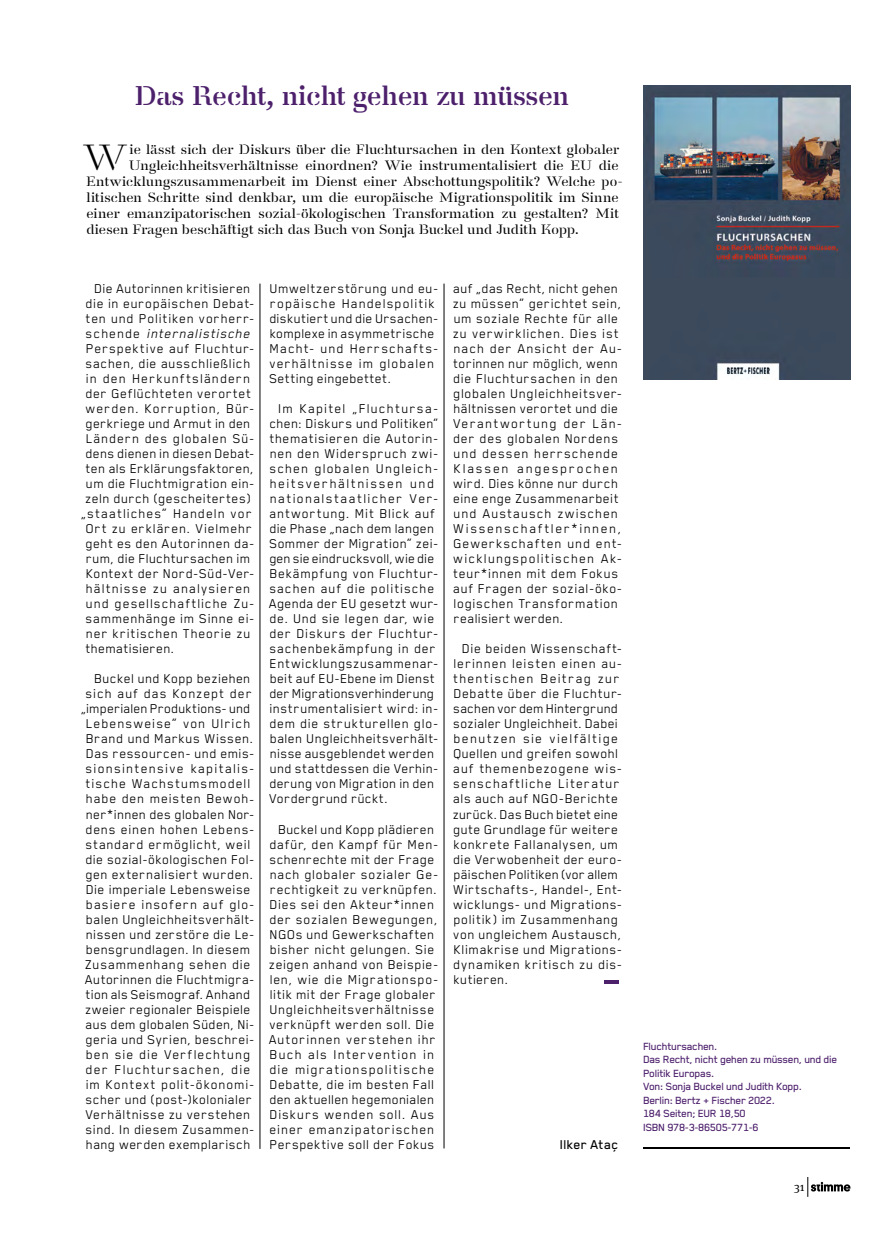
<style>
.page{position:relative;width:893px;height:1234px;background:#fff}
.page>*{position:absolute;margin:0;border:0;box-sizing:border-box;transform-origin:0 0}
.t1{font:36.15px "A Danmark";color:#000}
.t2{font:700 27px "A Danmark";letter-spacing:-.01em;color:#4d206c}
.t3{font:14.7px/15px "Blender Pro";letter-spacing:.04em;color:#000}
.t4{font:14.7px "Blender Pro";letter-spacing:.02em;color:#000}
.t5{font:14.7px "Blender Pro";letter-spacing:.065em;color:#000}
.t6{font:14.7px "Blender Pro";letter-spacing:.06em;color:#000}
.t7{font:14.7px "Blender Pro";letter-spacing:.015em;color:#000}
.t8{font:italic 14.7px "Blender Pro";letter-spacing:.06em;color:#000}
.t9{font:14.7px "Blender Pro";letter-spacing:.07em;color:#000}
.t10{font:500 14.7px "Blender Pro";letter-spacing:.01em;color:#000}
.t11{font:500 13.5px "A Danmark";letter-spacing:.015em;color:#000}
.t12{font:500 12px/13.5px "Blender Pro";letter-spacing:-.025em;color:#4d206c}
.t13{font:12px "Meta Serif Pro";color:#000}
.s1{font-style:normal}
</style>
<div class="page">
<svg style="left:807px;top:1177px;width:43px;height:19px"></svg>
<hr style="left:260px;top:283px;width:1px;height:865px;background:#000">
<hr style="left:444px;top:283px;width:1px;height:865px;background:#000">
<svg style="left:605px;top:980px;width:14px;height:3px"></svg>
<hr style="left:643px;top:1146px;width:207px;height:2px;background:#000">
<img style="left:643px;top:85px;width:207px;height:294px">
<h2 class="t2" style="left:135px;top:80px;width:436px">Das Recht, nicht gehen zu müssen</h2>
<h1 class="t1" style="left:83px;top:137px;width:46px">W</h1>
<p class="t11" style="left:130px;top:142px;width:491px">ie lässt sich der Diskurs über die Fluchtursachen in den Kontext globaler</p>
<p class="t11" style="left:129px;top:157px;width:491px">Ungleichheitsverhältnisse einordnen? Wie instrumentalisiert die EU die</p>
<p class="t11" style="left:86px;top:173px;width:538px">Entwicklungszusammenarbeit im Dienst einer Abschottungspolitik? Welche po-</p>
<p class="t11" style="left:87px;top:189px;width:533px">litischen Schritte sind denkbar, um die europäische Migrationspolitik im Sinne</p>
<p class="t11" style="left:86px;top:205px;width:534px">einer emanzipatorischen sozial-ökologischen Transformation zu gestalten? Mit</p>
<p class="t11" style="left:86px;top:221px;width:494px">diesen Fragen beschäftigt sich das Buch von Sonja Buckel und Judith Kopp.</p>
<p class="t4" style="left:95px;top:280px;width:158px">Die Autorinnen kritisieren</p>
<p class="t3" style="left:86px;top:295px;width:171px">die in europäischen Debat-</p>
<p class="t3" style="left:86px;top:310px;width:171px">ten und Politiken vorherr-</p>
<p class="t8" style="left:86px;top:325px;width:166px"><span class="s1">schende</span> internalistische</p>
<p class="t6" style="left:86px;top:340px;width:170px">Perspektive auf Fluchtur-</p>
<p class="t3" style="left:86px;top:355px;width:166px">sachen, die ausschließlich</p>
<p class="t5" style="left:86px;top:370px;width:166px">in den Herkunftsländern</p>
<p class="t3" style="left:86px;top:385px;width:167px">der Geflüchteten verortet</p>
<p class="t6" style="left:86px;top:400px;width:170px">werden. Korruption, Bür-</p>
<p class="t4" style="left:86px;top:415px;width:166px">gerkriege und Armut in den</p>
<p class="t3" style="left:86px;top:430px;width:170px">Ländern des globalen Sü-</p>
<p class="t7" style="left:86px;top:445px;width:171px">dens dienen in diesen Debat-</p>
<p class="t3" style="left:86px;top:460px;width:169px">ten als Erklärungsfaktoren,</p>
<p class="t3" style="left:86px;top:475px;width:170px">um die Fluchtmigration ein-</p>
<p class="t3" style="left:85px;top:490px;width:167px">zeln durch (gescheitertes)</p>
<p class="t5" style="left:81px;top:505px;width:172px">„staatliches“ Handeln vor</p>
<p class="t3" style="left:86px;top:520px;width:168px">Ort zu erklären. Vielmehr</p>
<p class="t3" style="left:86px;top:535px;width:171px">geht es den Autorinnen da-</p>
<p class="t4" style="left:86px;top:550px;width:166px">rum, die Fluchtursachen im</p>
<p class="t3" style="left:86px;top:565px;width:170px">Kontext der Nord-Süd-Ver-</p>
<p class="t9" style="left:86px;top:580px;width:166px">hältnisse zu analysieren</p>
<p class="t5" style="left:86px;top:595px;width:170px">und gesellschaftliche Zu-</p>
<p class="t3" style="left:86px;top:610px;width:170px">sammenhänge im Sinne ei-</p>
<p class="t3" style="left:86px;top:625px;width:166px">ner kritischen Theorie zu</p>
<p class="t4" style="left:86px;top:640px;width:90px">thematisieren.</p>
<p class="t3" style="left:81px;top:670px;width:175px;text-align:right">Buckel und Kopp beziehen sich auf das Konzept der „imperialen Produktions- und<br>Lebensweise“ von Ulrich<br>Brand und Markus Wissen.<br>Das ressourcen- und emis&shy;sionsintensive kapitalis&shy;tische Wachstumsmodell habe den meisten Bewoh&shy;ner*innen des globalen Nor&shy;dens einen hohen Lebens&shy;standard ermöglicht, weil die sozial-ökologischen Fol&shy;gen externalisiert wurden.<br>Die imperiale Lebensweise basiere insofern auf glo&shy;balen Ungleichheitsverhält&shy;nissen und zerstöre die Le&shy;bensgrundlagen. In diesem<br>Zusammenhang sehen die<br>Autorinnen die Fluchtmigra&shy;tion als Seismograf. Anhand zweier regionaler Beispiele aus dem globalen Süden, Ni&shy;geria und Syrien, beschrei&shy;ben sie die Verflechtung der Fluchtursachen, die im Kontext polit-ökonomi&shy;scher und (post-)kolonialer<br>Verhältnisse zu verstehen sind. In diesem Zusammen&shy;hang werden exemplarisch</p>
<p class="t3" style="left:269px;top:280px;width:171px">Umweltzerstörung und eu&shy;ropäische Handelspolitik diskutiert und die Ursachen&shy;komplexe in asymmetrische<br>Macht- und Herrschafts&shy;verhältnisse im globalen<br>Setting eingebettet.</p>
<p class="t3" style="left:269px;top:400px;width:171px;text-indent:9px">Im Kapitel „Fluchtursa&shy;chen: Diskurs und Politiken“ thematisieren die Autorin&shy;nen den Widerspruch zwi&shy;schen globalen Ungleich&shy;heitsverhältnissen und nationalstaatlicher Ver&shy;antwortung. Mit Blick auf die Phase „nach dem langen<br>Sommer der Migration“ zei&shy;gen sie eindrucksvoll, wie die<br>Bekämpfung von Fluchtur&shy;sachen auf die politische<br>Agenda der EU gesetzt wur&shy;de. Und sie legen dar, wie der Diskurs der Fluchtur&shy;sachenbekämpfung in der<br>Entwicklungszusammenar&shy;beit auf EU-Ebene im Dienst der Migrationsverhinderung instrumentalisiert wird: in&shy;dem die strukturellen glo&shy;balen Ungleichheitsverhält&shy;nisse ausgeblendet werden und stattdessen die Verhin&shy;derung von Migration in den<br>Vordergrund rückt.</p>
<p class="t3" style="left:269px;top:820px;width:171px;text-align:center">Buckel und Kopp plädieren dafür, den Kampf für Men&shy;schenrechte mit der Frage nach globaler sozialer Ge&shy;rechtigkeit zu verknüpfen.<br>Dies sei den Akteur*innen der sozialen Bewegungen,<br>NGOs und Gewerkschaften bisher nicht gelungen. Sie zeigen anhand von Beispie&shy;len, wie die Migrationspo&shy;litik mit der Frage globaler<br>Ungleichheitsverhältnisse verknüpft werden soll. Die<br>Autorinnen verstehen ihr<br>Buch als Intervention in die migrationspolitische<br>Debatte, die im besten Fall den aktuellen hegemonialen<br>Diskurs wenden soll. Aus einer emanzipatorischen<br>Perspektive soll der Fokus</p>
<p class="t3" style="left:453px;top:280px;width:171px">auf „das Recht, nicht gehen zu müssen“ gerichtet sein, um soziale Rechte für alle zu verwirklichen. Dies ist nach der Ansicht der Au&shy;torinnen nur möglich, wenn die Fluchtursachen in den globalen Ungleichheitsver&shy;hältnissen verortet und die<br>Verantwortung der Län&shy;der des globalen Nordens und dessen herrschende<br>Klassen angesprochen wird. Dies könne nur durch eine enge Zusammenarbeit und Austausch zwischen<br>Wissenschaftler*innen,<br>Gewerkschaften und ent&shy;wicklungspolitischen Ak&shy;teur*innen mit dem Fokus auf Fragen der sozial-öko&shy;logischen Transformation realisiert werden.</p>
<p class="t3" style="left:453px;top:640px;width:171px;text-indent:9px">Die beiden Wissenschaft&shy;lerinnen leisten einen au&shy;thentischen Beitrag zur<br>Debatte über die Fluchtur&shy;sachen vor dem Hintergrund sozialer Ungleichheit. Dabei benutzen sie vielfältige<br>Quellen und greifen sowohl auf themenbezogene wis&shy;senschaftliche Literatur als auch auf NGO-Berichte zurück. Das Buch bietet eine gute Grundlage für weitere konkrete Fallanalysen, um die Verwobenheit der euro&shy;päischen Politiken (vor allem<br>Wirtschafts-, Handel-, Ent&shy;wicklungs- und Migrations&shy;politik) im Zusammenhang von ungleichem Austausch,<br>Klimakrise und Migrations&shy;dynamiken kritisch zu dis&shy;kutieren.</p>
<p class="t10" style="left:560px;top:1136px;width:60px">Ilker Ataç</p>
<p class="t12" style="left:643px;top:1038px;width:196px">Fluchtursachen.<br>Das Recht, nicht gehen zu müssen, und die<br>Politik Europas.<br>Von: Sonja Buckel und Judith Kopp.<br>Berlin: Bertz + Fischer 2022.<br>184 Seiten; EUR 18,50<br>ISBN 978-3-86505-771-6</p>
<p class="t13" style="left:794px;top:1177px;width:12px">31</p>
</div>
